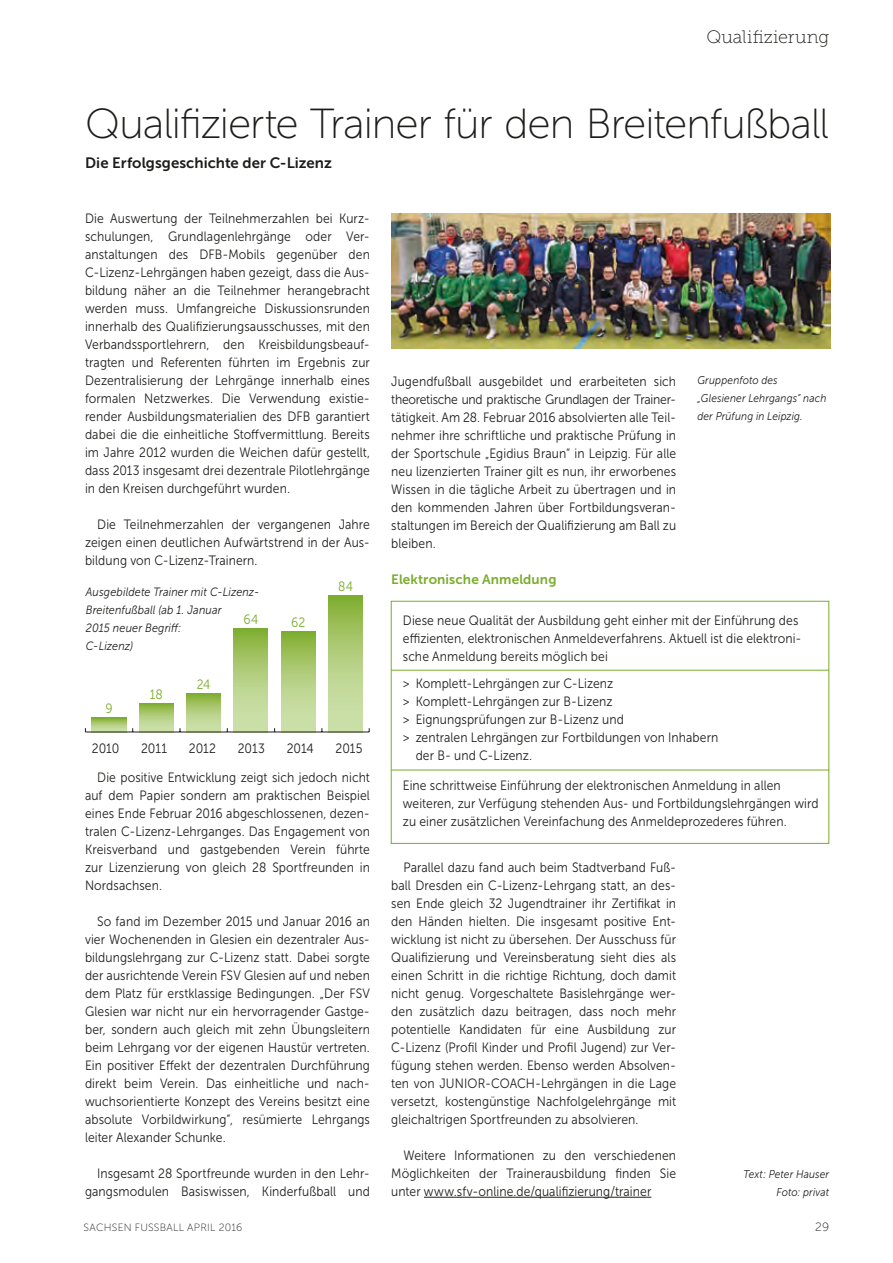
<style>
.page{position:relative;width:893px;height:1263px;background:#fff}
.page>*{position:absolute;margin:0;border:0;box-sizing:border-box;transform-origin:0 0}
.t1{font:42px "Museo Sans 100";letter-spacing:-.025em;color:#1d1d1b}
.t2{font:18px "Museo Slab 100";color:#1d1d1b}
.t3{font:15px "Museo Sans 700";letter-spacing:.005em;color:#1d1d1b}
.t4{font:13.5px/18px "Museo Sans 300";letter-spacing:.01em;color:#1d1d1b;text-align:justify;scale:.9 1}
.t5{font:13.5px "Museo Sans 700";letter-spacing:.01em;color:#79ac2c}
.t6{font:13.5px "Museo Sans 300";color:#79ac2c;scale:.9 1}
.t7{font:italic 12px/18px "Museo Sans 300";letter-spacing:.01em;color:#1d1d1b;scale:.9 1}
.t8{font:12px "Museo Sans 100";color:#1d1d1b}
.t9{font:italic 11.25px/18px "Museo Sans 300";letter-spacing:.015em;color:#1d1d1b;text-align:right;scale:.9 1}
.t10{font:10.5px "Museo Sans 100";letter-spacing:.02em;color:#1d1d1b}
</style>
<div class="page">
<hr style="left:424px;top:1197px;width:227px;height:1px;background:#1d1d1b">
<img style="left:391px;top:213px;width:439px;height:135px">
<svg style="left:92px;top:718px;width:34px;height:14px"></svg>
<svg style="left:139px;top:703px;width:34px;height:29px"></svg>
<svg style="left:187px;top:693px;width:34px;height:39px"></svg>
<svg style="left:234px;top:628px;width:34px;height:104px;background:#afcc7b"></svg>
<svg style="left:281px;top:632px;width:34px;height:100px;background:#afcc7c"></svg>
<svg style="left:329px;top:596px;width:34px;height:136px;background:#b0cc7c"></svg>
<hr style="left:85px;top:732px;width:284px;height:1px;background:#1d1d1b">
<div style="left:391px;top:601px;width:438px;height:243px;border:1px solid #79ac2c"></div>
<div style="left:380px;top:651px;width:461px;height:38px;background:#fff"></div>
<hr style="left:391px;top:670px;width:438px;height:1px;background:#79ac2c">
<div style="left:380px;top:751px;width:461px;height:38px;background:#fff"></div>
<hr style="left:391px;top:770px;width:438px;height:1px;background:#79ac2c">
<h2 class="t2" style="left:706px;top:27px;width:124px">Qualifizierung</h2>
<h1 class="t1" style="left:85px;top:101px;width:746px">Qualifizierte Trainer für den Breitenfußball</h1>
<p class="t3" style="left:85px;top:154px;width:248px">Die Erfolgsgeschichte der C-Lizenz</p>
<p class="t4" style="left:85px;top:210px;width:318px">Die Auswertung der Teilnehmerzahlen bei Kurz&shy;schulungen, Grundlagenlehrgänge oder Ver&shy;anstaltungen des DFB-Mobils gegenüber den C-Lizenz-Lehrgängen haben gezeigt, dass die Aus&shy;bildung näher an die Teilnehmer herangebracht werden muss. Umfangreiche Diskussionsrunden innerhalb des Qualifizierungsausschusses, mit den Verbandssportlehrern, den Kreisbildungsbeauf&shy;tragten und Referenten führten im Ergebnis zur Dezentralisierung der Lehrgänge innerhalb eines formalen Netzwerkes. Die Verwendung existie&shy;render Ausbildungsmaterialien des DFB garantiert dabei die die einheitliche Stoffvermittlung. Bereits im Jahre 2012 wurden die Weichen dafür gestellt, dass 2013 insgesamt drei dezentrale Pilotlehrgänge in den Kreisen durchgeführt wurden.</p>
<p class="t4" style="left:85px;top:516px;width:318px;text-indent:12px">Die Teilnehmerzahlen der vergangenen Jahre zeigen einen deutlichen Aufwärtstrend in der Aus&shy;bildung von C-Lizenz-Trainern.</p>
<p class="t7" style="left:86px;top:583px;width:194px">Ausgebildete Trainer mit C-Lizenz-<br>Breitenfußball (ab 1. Januar<br>2015 neuer Begriff:<br>C-Lizenz)</p>
<p class="t6" style="left:244px;top:612px;width:18px">64</p>
<p class="t6" style="left:291px;top:615px;width:17px">62</p>
<p class="t6" style="left:105px;top:701px;width:10px">9</p>
<p class="t6" style="left:150px;top:687px;width:16px">18</p>
<p class="t6" style="left:197px;top:677px;width:17px">24</p>
<p class="t6" style="left:338px;top:579px;width:18px">84</p>
<p class="t4" style="left:92px;top:739px;width:32px">2010</p>
<p class="t4" style="left:141px;top:739px;width:30px">2011</p>
<p class="t4" style="left:189px;top:739px;width:32px">2012</p>
<p class="t4" style="left:238px;top:739px;width:32px">2013</p>
<p class="t4" style="left:287px;top:739px;width:31px">2014</p>
<p class="t4" style="left:336px;top:739px;width:31px">2015</p>
<p class="t4" style="left:85px;top:768px;width:318px;text-indent:12px">Die positive Entwicklung zeigt sich jedoch nicht auf dem Papier sondern am praktischen Beispiel eines Ende Februar 2016 abgeschlossenen, dezen&shy;tralen C-Lizenz-Lehrganges. Das Engagement von Kreisverband und gastgebenden Verein führte zur Lizenzierung von gleich 28 Sportfreunden in Nordsachsen.</p>
<p class="t4" style="left:85px;top:912px;width:318px;text-indent:12px">So fand im Dezember 2015 und Januar 2016 an vier Wochenenden in Glesien ein dezentraler Aus&shy;bildungslehrgang zur C-Lizenz statt. Dabei sorgte der ausrichtende Verein FSV Glesien auf und neben dem Platz für erstklassige Bedingungen. „Der FSV Glesien war nicht nur ein hervorragender Gastge&shy;ber, sondern auch gleich mit zehn Übungsleitern beim Lehrgang vor der eigenen Haustür vertreten.<br>Ein positiver Effekt der dezentralen Durchführung direkt beim Verein. Das einheitliche und nach&shy;wuchsorientierte Konzept des Vereins besitzt eine absolute Vorbildwirkung“, resümierte Lehrgangs leiter Alexander Schunke.</p>
<p class="t4" style="left:85px;top:1164px;width:318px;text-align:right">Insgesamt 28 Sportfreunde wurden in den Lehr&shy;gangsmodulen Basiswissen, Kinderfußball und</p>
<p class="t4" style="left:391px;top:372px;width:318px">Jugendfußball ausgebildet und erarbeiteten sich theoretische und praktische Grundlagen der Trainer&shy;tätigkeit. Am 28. Februar 2016 absolvierten alle Teil&shy;nehmer ihre schriftliche und praktische Prüfung in der Sportschule „Egidius Braun“ in Leipzig. Für alle neu lizenzierten Trainer gilt es nun, ihr erworbenes Wissen in die tägliche Arbeit zu übertragen und in den kommenden Jahren über Fortbildungsveran&shy;staltungen im Bereich der Qualifizierung am Ball zu bleiben.</p>
<p class="t5" style="left:391px;top:572px;width:167px">Elektronische Anmeldung</p>
<p class="t9" style="left:697px;top:371px;width:145px;text-align:left">Gruppenfoto des „Glesiener Lehrgangs“ nach der Prüfung in Leipzig.</p>
<p class="t4" style="left:403px;top:611px;width:444px;text-align:left">Diese neue Qualität der Ausbildung geht einher mit der Einführung des effizienten, elektronischen Anmeldeverfahrens. Aktuell ist die elektroni&shy;sche Anmeldung bereits möglich bei</p>
<p class="t4" style="left:403px;top:674px;width:235px">&gt; Komplett-Lehrgängen zur C-Lizenz</p>
<p class="t4" style="left:403px;top:692px;width:234px">&gt; Komplett-Lehrgängen zur B-Lizenz</p>
<p class="t4" style="left:403px;top:710px;width:247px">&gt; Eignungsprüfungen zur B-Lizenz und</p>
<p class="t4" style="left:403px;top:728px;width:352px">&gt; zentralen Lehrgängen zur Fortbildungen von Inhabern</p>
<p class="t4" style="left:416px;top:746px;width:131px">der B- und C-Lizenz.</p>
<p class="t4" style="left:403px;top:776px;width:463px;text-align:left">Eine schrittweise Einführung der elektronischen Anmeldung in allen weiteren, zur Verfügung stehenden Aus- und Fortbildungslehrgängen wird zu einer zusätzlichen Vereinfachung des Anmeldeprozederes führen.</p>
<p class="t4" style="left:391px;top:858px;width:318px;text-indent:12px">Parallel dazu fand auch beim Stadtverband Fuß&shy;ball Dresden ein C-Lizenz-Lehrgang statt, an des&shy;sen Ende gleich 32 Jugendtrainer ihr Zertifikat in den Händen hielten. Die insgesamt positive Ent&shy;wicklung ist nicht zu übersehen. Der Ausschuss für Qualifizierung und Vereinsberatung sieht dies als einen Schritt in die richtige Richtung, doch damit nicht genug. Vorgeschaltete Basislehrgänge wer&shy;den zusätzlich dazu beitragen, dass noch mehr potentielle Kandidaten für eine Ausbildung zur C-Lizenz (Profil Kinder und Profil Jugend) zur Ver&shy;fügung stehen werden. Ebenso werden Absolven&shy;ten von JUNIOR-COACH-Lehrgängen in die Lage versetzt, kostengünstige Nachfolgelehrgänge mit gleichaltrigen Sportfreunden zu absolvieren.</p>
<p class="t4" style="left:391px;top:1146px;width:318px;text-indent:12px">Weitere Informationen zu den verschiedenen Möglichkeiten der Trainerausbildung finden Sie unter www.sfv-online.de/qualifizierung/trainer</p>
<p class="t9" style="left:743px;top:1165px;width:97px">Text: Peter Hauser<br>Foto: privat</p>
<p class="t10" style="left:84px;top:1221px;width:160px">SACHSEN FUSSBALL APRIL 2016</p>
<p class="t8" style="left:815px;top:1221px;width:15px">29</p>
</div>
